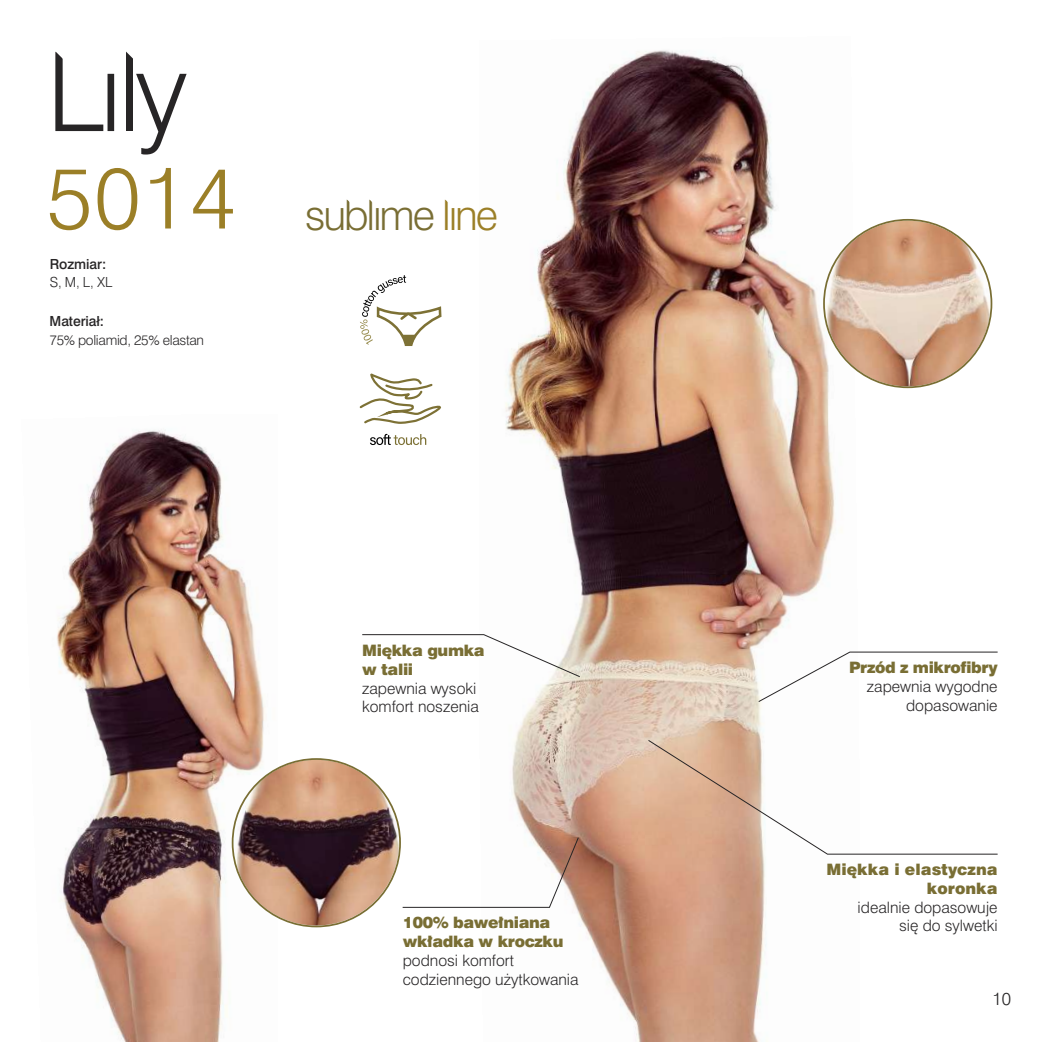
<style>
.page{position:relative;width:1042px;height:1042px;background:#fff}
.page>*{position:absolute;margin:0;border:0;box-sizing:border-box;transform-origin:0 0}
.t1{font:300 110.25px "Swiss 721 BT";color:#272526}
.t2{font:300 86.62px "Swiss 721 BT";color:#9b7f27}
.t3{font:300 42.18px "Swiss 721 BT";letter-spacing:-.05em;color:#796e34}
.t4{font:17.5px "Swis 721 Lt EU";color:#272526}
.t5{font:15.75px/18.9px "Swis 721 Lt EU";color:#272526}
.t6{font:15.75px/18.9px "Swis 721 Blk EU";letter-spacing:-.025em;color:#796e34}
.t7{font:15.75px/18.9px "Swis 721 Blk EU";color:#796e34;text-align:right}
.t8{font:300 14px "Swiss 721 BT";letter-spacing:-.02em;color:#272526}
.t9{font:500 14px "Swiss 721 BT";letter-spacing:-.005em;color:#272526}
.s1{color:#9b7f27}
</style>
<div class="page">
<img style="left:57px;top:430px;width:208px;height:611px">
<img style="left:505px;top:50px;width:337px;height:992px">
<svg style="left:823px;top:219px;width:169px;height:169px"></svg>
<svg style="left:647px;top:739px;width:351px;height:116px"></svg>
<svg style="left:232px;top:758px;width:347px;height:169px"></svg>
<svg style="left:360px;top:275px;width:82px;height:71px"></svg>
<svg style="left:359px;top:373px;width:82px;height:51px"></svg>
<svg style="left:370px;top:434px;width:56px;height:11px"></svg>
<svg style="left:362px;top:634px;width:219px;height:44px"></svg>
<svg style="left:757px;top:651px;width:241px;height:52px"></svg>
<h1 class="t1" style="left:47px;top:38px;width:142px">Lily</h1>
<h2 class="t2" style="left:47px;top:155px;width:191px">5014</h2>
<p class="t9" style="left:50px;top:257px;width:58px">Rozmiar:</p>
<p class="t8" style="left:50px;top:275px;width:64px">S, M, L, XL</p>
<p class="t9" style="left:50px;top:314px;width:56px">Materiał:</p>
<p class="t8" style="left:50px;top:333px;width:156px">75% poliamid, 25% elastan</p>
<h3 class="t3" style="left:305px;top:194px;width:195px">sublime <span class="s1">line</span></h3>
<p class="t6" style="left:362px;top:642px;width:124px">Miękka gumka w talii</p>
<p class="t5" style="left:362px;top:680px;width:118px">zapewnia wysoki komfort noszenia</p>
<p class="t6" style="left:403px;top:914px;width:162px">100% bawełniana wkładka w kroczku</p>
<p class="t5" style="left:403px;top:952px;width:177px">podnosi komfort codziennego użytkowania</p>
<p class="t6" style="left:849px;top:659px;width:150px">Przód z mikrofibry</p>
<p class="t5" style="left:867px;top:678px;width:132px;text-align:right">zapewnia wygodne dopasowanie</p>
<p class="t7" style="left:826px;top:861px;width:173px">Miękka i elastyczna koronka</p>
<p class="t5" style="left:857px;top:899px;width:141px;text-align:right">idealnie dopasowuje się do sylwetki</p>
<p class="t4" style="left:992px;top:992px;width:20px">10</p>
</div>
